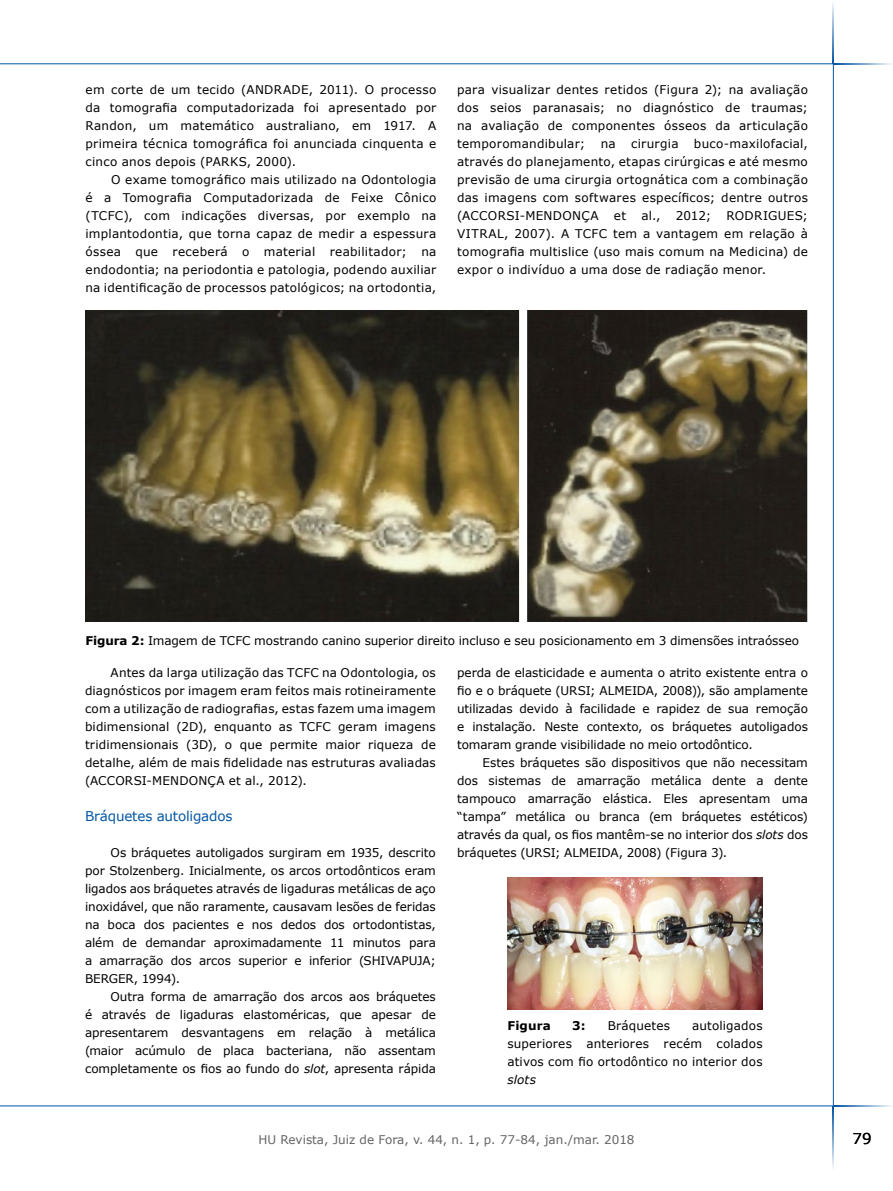
<style>
.page{position:relative;width:893px;height:1191px;background:#fff}
.page>*{position:absolute;margin:0;border:0;box-sizing:border-box;transform-origin:0 0}
.t1{font:15px "Verdana";color:#000}
.t2{font:13.5px "Verdana";letter-spacing:-.015em;color:#0356a4}
.t3{font:12px/18px "Verdana";letter-spacing:.005em;color:#000;text-align:justify}
.t4{font:12px/18px "Verdana";letter-spacing:.015em;color:#010000;text-align:justify}
.t5{font:12px "Verdana";color:#636466}
.t6{font:700 12px "Verdana";letter-spacing:.01em;color:#010000}
.t7{font:italic 12px "Verdana";letter-spacing:.01em;color:#010000}
.s1{font-weight:700}
.s2{font-style:italic}
</style>
<div class="page">
<hr style="left:833px;top:64px;width:1px;height:1042px;background:#0356a4">
<hr style="left:0;top:1105px;width:834px;height:1px;background:#0356a4">
<hr style="left:0;top:63px;width:834px;height:1px;background:#0356a4">
<hr style="left:833px;top:0;width:1px;height:63px;background:#0356a4">
<hr style="left:834px;top:63px;width:59px;height:1px;background:#0356a4">
<hr style="left:833px;top:1106px;width:1px;height:63px;background:#0356a4">
<hr style="left:834px;top:1105px;width:59px;height:1px;background:#0356a4">
<img style="left:86px;top:310px;width:722px;height:311px">
<img style="left:507px;top:877px;width:256px;height:132px">
<p class="t3" style="left:86px;top:81px;width:352px">em corte de um tecido (ANDRADE, 2011). O processo da tomografia computadorizada foi apresentado por Randon, um matemático australiano, em 1917. A primeira técnica tomográfica foi anunciada cinquenta e cinco anos depois (PARKS, 2000).</p>
<p class="t3" style="left:86px;top:171px;width:352px;text-indent:26px">O exame tomográfico mais utilizado na Odontologia é a Tomografia Computadorizada de Feixe Cônico (TCFC), com indicações diversas, por exemplo na implantodontia, que torna capaz de medir a espessura óssea que receberá o material reabilitador; na endodontia; na periodontia e patologia, podendo auxiliar na identificação de processos patológicos; na ortodontia,</p>
<p class="t3" style="left:457px;top:81px;width:352px">para visualizar dentes retidos (Figura 2); na avaliação dos seios paranasais; no diagnóstico de traumas; na avaliação de componentes ósseos da articulação temporomandibular;</p>
<p class="t3" style="left:457px;top:135px;width:352px;text-indent:237px">buco-maxilofacial, através do planejamento, etapas cirúrgicas e até mesmo previsão de uma cirurgia ortognática com a combinação das imagens com softwares específicos; dentre outros (ACCORSI-MENDONÇA</p>
<p class="t3" style="left:601px;top:135px;width:17px">na</p>
<p class="t3" style="left:631px;top:135px;width:49px">cirurgia</p>
<p class="t3" style="left:614px;top:207px;width:14px">et</p>
<p class="t3" style="left:641px;top:207px;width:21px">al.,</p>
<p class="t3" style="left:676px;top:207px;width:37px">2012;</p>
<p class="t3" style="left:457px;top:207px;width:352px;text-indent:269px">RODRIGUES; VITRAL, 2007). A TCFC tem a vantagem em relação à tomografia multislice (uso mais comum na Medicina) de expor o indivíduo a uma dose de radiação menor.</p>
<p class="t3" style="left:86px;top:631px;width:715px"><span class="s1">Figura 2:</span> Imagem de TCFC mostrando canino superior direito incluso e seu posicionamento em 3 dimensões intraósseo</p>
<p class="t4" style="left:85px;top:663px;width:352px;text-indent:26px">Antes da larga utilização das TCFC na Odontologia, os diagnósticos por imagem eram feitos mais rotineiramente com a utilização de radiografias, estas fazem uma imagem bidimensional (2D), enquanto as TCFC geram imagens tridimensionais (3D), o que permite maior riqueza de detalhe, além de mais fidelidade nas estruturas avaliadas (ACCORSI-MENDONÇA et al., 2012).</p>
<p class="t2" style="left:85px;top:807px;width:149px">Bráquetes autoligados</p>
<p class="t3" style="left:85px;top:843px;width:352px;text-indent:26px">Os bráquetes autoligados surgiram em 1935, descrito por Stolzenberg. Inicialmente, os arcos ortodônticos eram ligados aos bráquetes através de ligaduras metálicas de aço inoxidável, que não raramente, causavam lesões de feridas na boca dos pacientes e nos dedos dos ortodontistas, além de demandar aproximadamente 11 minutos para a amarração dos arcos superior e inferior (SHIVAPUJA; BERGER, 1994).</p>
<p class="t3" style="left:85px;top:987px;width:352px;text-indent:26px">Outra forma de amarração dos arcos aos bráquetes é através de ligaduras elastoméricas, que apesar de apresentarem desvantagens em relação à metálica (maior acúmulo de placa bacteriana, não assentam completamente os fios ao fundo do <span class="s2">slot</span>, apresenta rápida</p>
<p class="t3" style="left:457px;top:663px;width:352px">perda de elasticidade e aumenta o atrito existente entra o fio e o bráquete (URSI; ALMEIDA, 2008)), são amplamente utilizadas devido à facilidade e rapidez de sua remoção e instalação. Neste contexto, os bráquetes autoligados tomaram grande visibilidade no meio ortodôntico.</p>
<p class="t3" style="left:457px;top:753px;width:352px;text-indent:26px">Estes bráquetes são dispositivos que não necessitam dos sistemas de amarração metálica dente a dente tampouco amarração elástica. Eles apresentam uma “tampa” metálica ou branca (em bráquetes estéticos) através da qual, os fios mantêm-se no interior dos <span class="s2">slots</span> dos bráquetes (URSI; ALMEIDA, 2008) (Figura 3).</p>
<p class="t6" style="left:507px;top:1017px;width:45px">Figura</p>
<p class="t6" style="left:572px;top:1017px;width:15px">3:</p>
<p class="t4" style="left:608px;top:1016px;width:64px">Bráquetes</p>
<p class="t4" style="left:507px;top:1016px;width:257px;text-indent:185px">autoligados superiores anteriores recém colados ativos com fio ortodôntico no interior dos</p>
<p class="t7" style="left:507px;top:1071px;width:30px">slots</p>
<p class="t5" style="left:258px;top:1131px;width:378px">HU Revista, Juiz de Fora, v. 44, n. 1, p. 77-84, jan./mar. 2018</p>
<p class="t1" style="left:853px;top:1127px;width:21px">79</p>
</div>
